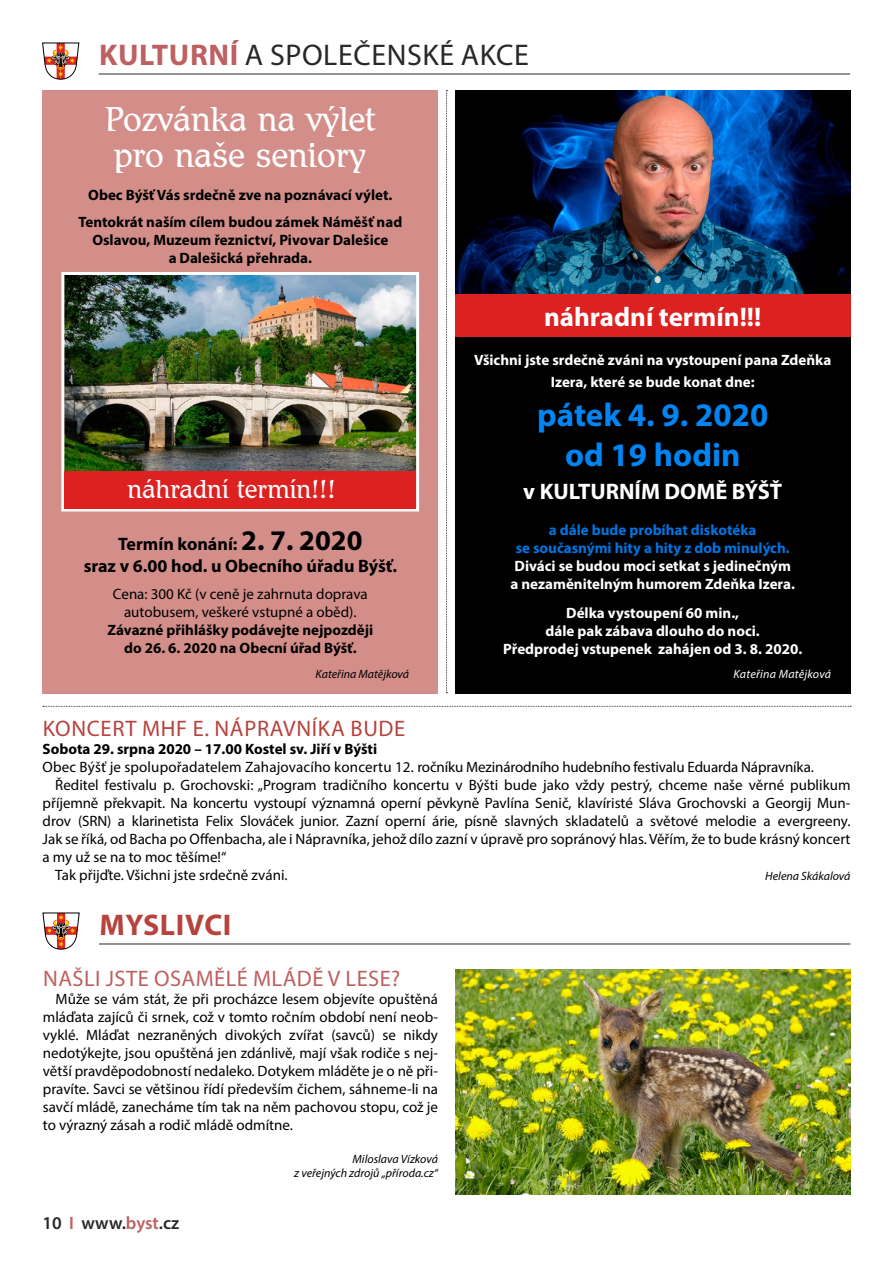
<style>
.page{position:relative;width:893px;height:1263px;background:#fff}
.page>*{position:absolute;margin:0;border:0;box-sizing:border-box;transform-origin:0 0}
.t1{font:300 36px/36px "Romic TOT";color:#fff}
.t2{font:700 33px/39.6px "Myriad Pro";color:#0085f2;text-align:center}
.t3{font:30px "Myriad Pro";letter-spacing:.02em;color:#282827}
.t4{font:700 30px "Myriad Pro";letter-spacing:.02em;color:#b6433d}
.t5{font:300 27px "Romic TOT";color:#fff}
.t6{font:700 27px "Myriad Pro";color:#fff}
.t7{font:22.5px "Myriad Pro";letter-spacing:.02em;color:#bd6061}
.t8{font:22.5px "Myriad Pro";letter-spacing:.03em;color:#b6433d}
.t9{font:700 22.5px "Myriad Pro";color:#fff}
.t10{font:700 18px/21.6px "Myriad Pro";color:#000;text-align:center}
.t11{font:600 18px "Myriad Pro";color:#282827}
.t12{font:15px/18px "Myriad Pro";color:#000;text-align:center}
.t13{font:700 15px/18px "Myriad Pro";color:#000;text-align:center}
.t14{font:700 15px/18px "Myriad Pro";color:#fff;text-align:center}
.t15{font:700 15px/18px "Myriad Pro";color:#0074e2;text-align:center}
.t16{font:italic 12px/14.4px "Myriad Pro";color:#000;text-align:right}
.t17{font:italic 12px "Myriad Pro";letter-spacing:.02em;color:#fff}
.s1{font-weight:700;color:#bd6061}
.s2{font-size:28.5px}
.s3{color:#bd6061}
</style>
<div class="page">
<div style="left:43px;top:90px;width:395px;height:603px;background:#d38e8a"></div>
<img style="left:65px;top:276px;width:350px;height:195px">
<div style="left:61px;top:272px;width:358px;height:239px;border:3px solid #fff"></div>
<div style="left:64px;top:471px;width:352px;height:37px;background:#dc2120"></div>
<img style="left:455px;top:90px;width:395px;height:204px">
<div style="left:455px;top:302px;width:395px;height:391px;background:#000"></div>
<div style="left:455px;top:294px;width:395px;height:43px;background:#dc2120"></div>
<svg style="left:43px;top:706px;width:808px;height:1px"></svg>
<svg style="left:446px;top:90px;width:1px;height:603px"></svg>
<img style="left:455px;top:969px;width:395px;height:226px">
<svg style="left:43px;top:913px;width:37px;height:36px"></svg>
<hr style="left:99px;top:943px;width:751px;height:1px;background:#282827">
<svg style="left:42px;top:43px;width:37px;height:36px"></svg>
<hr style="left:99px;top:74px;width:751px;height:1px;background:#282827">
<h3 class="t3" style="left:99px;top:36px;width:431px"><span class="s1">KULTURNÍ</span> A SPOLEČENSKÉ AKCE</h3>
<h1 class="t1" style="left:105px;top:100px;width:272px">Pozvánka na výlet pro naše seniory</h1>
<p class="t13" style="left:78px;top:180px;width:325px;line-height:27px">Obec Býšť Vás srdečně zve na poznávací výlet.<br>Tentokrát naším cílem budou zámek Náměšť nad</p>
<p class="t13" style="left:92px;top:230px;width:298px">Oslavou, Muzeum řeznictví, Pivovar Dalešice a Dalešická přehrada.</p>
<h3 class="t5" style="left:128px;top:473px;width:209px">náhradní termín!!!</h3>
<p class="t10" style="left:84px;top:533px;width:315px">Termín konání: <span class="s2">2. 7. 2020<br></span>sraz v 6.00 hod. u Obecního úřadu Býšť.</p>
<p class="t12" style="left:113px;top:585px;width:256px">Cena: 300 Kč (v ceně je zahrnuta doprava autobusem, veškeré vstupné a oběd).</p>
<p class="t13" style="left:107px;top:620px;width:267px">Závazné přihlášky podávejte nejpozději do 26. 6. 2020 na Obecní úřad Býšť.</p>
<p class="t16" style="left:316px;top:667px;width:95px">Kateřina Matějková</p>
<h3 class="t6" style="left:544px;top:299px;width:219px">náhradní termín!!!</h3>
<p class="t14" style="left:474px;top:349px;width:359px;line-height:21.6px">Všichni jste srdečně zváni na vystoupení pana Zdeňka<br>Izera, které se bude konat dne:</p>
<h2 class="t2" style="left:537px;top:394px;width:233px">pátek 4. 9. 2020 od 19 hodin</h2>
<h3 class="t9" style="left:523px;top:477px;width:260px">v KULTURNÍM DOMĚ BÝŠŤ</h3>
<p class="t15" style="left:516px;top:520px;width:276px">a dále bude probíhat diskotéka<br>se současnými hity a hity z dob minulých.</p>
<p class="t14" style="left:510px;top:556px;width:286px;text-align:left">Diváci se budou moci setkat s jedinečným a nezaměnitelným humorem Zdeňka Izera.</p>
<p class="t14" style="left:503px;top:603px;width:300px">Délka vystoupení 60 min.,<br>dále pak zábava dlouho do noci.<br>Předprodej vstupenek zahájen od 3. 8. 2020.</p>
<p class="t17" style="left:733px;top:667px;width:99px">Kateřina Matějková</p>
<h3 class="t8" style="left:43px;top:715px;width:58px">Koncert</h3>
<h3 class="t8" style="left:142px;top:715px;width:250px">MHF E. Nápravníka bude</h3>
<p class="t13" style="left:43px;top:740px;width:336px">Sobota 29. srpna 2020 – 17.00 Kostel sv. Jiří v Býšti</p>
<p class="t12" style="left:43px;top:758px;width:773px">Obec Býšť je spolupořadatelem Zahajovacího koncertu 12. ročníku Mezinárodního hudebního festivalu Eduarda Nápravníka.</p>
<p class="t12" style="left:55px;top:776px;width:797px">Ředitel festivalu p. Grochovski: „Program tradičního koncertu v Býšti bude jako vždy pestrý, chceme naše věrné publikum</p>
<p class="t12" style="left:43px;top:794px;width:809px">příjemně překvapit. Na koncertu vystoupí významná operní pěvkyně Pavlína Senič, klavíristé Sláva Grochovski a Georgij Mun-</p>
<p class="t12" style="left:43px;top:812px;width:809px">drov (SRN) a klarinetista Felix Slováček junior. Zazní operní árie, písně slavných skladatelů a světové melodie a evergreeny.</p>
<p class="t12" style="left:43px;top:830px;width:809px">Jak se říká, od Bacha po Offenbacha, ale i Nápravníka, jehož dílo zazní v úpravě pro sopránový hlas. Věřím, že to bude krásný koncert</p>
<p class="t12" style="left:43px;top:848px;width:185px">a my už se na to moc těšíme!“</p>
<p class="t12" style="left:55px;top:866px;width:234px">Tak přijďte. Všichni jste srdečně zváni.</p>
<p class="t16" style="left:765px;top:869px;width:87px">Helena Skákalová</p>
<h3 class="t4" style="left:99px;top:905px;width:134px">Myslivci</h3>
<h3 class="t7" style="left:43px;top:965px;width:12px">Našli</h3>
<h3 class="t7" style="left:106px;top:965px;width:296px">jste osamělé mládě v lese?</h3>
<p class="t12" style="left:43px;top:990px;width:397px;text-align:justify;text-indent:13px">Může se vám stát, že při procházce lesem objevíte opuštěná mláďata zajíců či srnek, což v tomto ročním období není neob&shy;vyklé. Mláďat nezraněných divokých zvířat (savců) se nikdy nedotýkejte, jsou opuštěná jen zdánlivě, mají však rodiče s nej&shy;větší pravděpodobností nedaleko. Dotykem mláděte je o ně při&shy;pravíte. Savci se většinou řídí především čichem, sáhneme-li na savčí mládě, zanecháme tím tak na něm pachovou stopu, což je to výrazný zásah a rodič mládě odmítne.</p>
<p class="t16" style="left:294px;top:1151px;width:145px">Miloslava Vízková<br>z veřejných zdrojů „příroda.cz“</p>
<p class="t11" style="left:43px;top:1211px;width:138px">10 <span class="s3">I</span> www.<span class="s3">byst</span>.cz</p>
</div>
